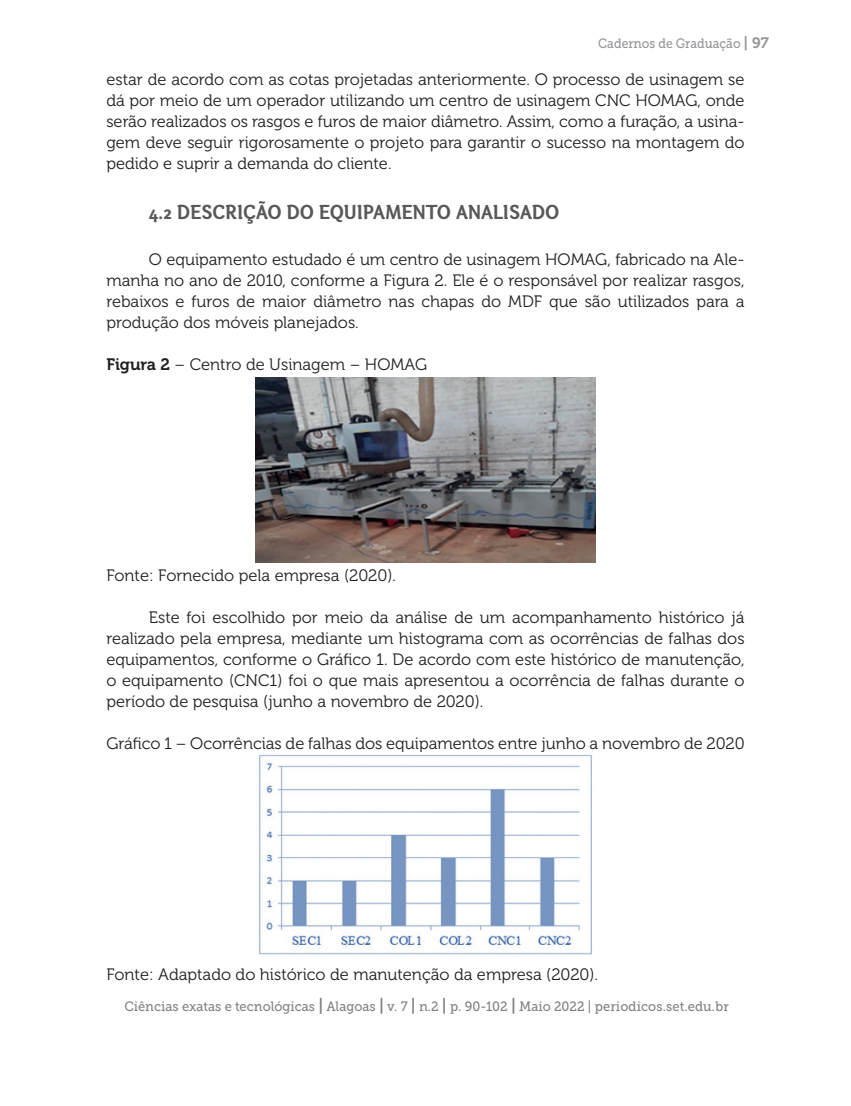
<style>
.page{position:relative;width:851px;height:1106px;background:#fff}
.page>*{position:absolute;margin:0;border:0;box-sizing:border-box;transform-origin:0 0}
.t1{font:21px "Otari Bold Limited";color:#57585a}
.t2{font:16.5px/21px "Museo 300";color:#231f20;text-align:justify}
.t3{font:13.5px "Museo Slab 500";color:#808285;scale:.95 1}
.t4{font:13.5px "Museo Slab 500";color:#939598;scale:.9 1}
.s1{font-family:"Museo 700";font-size:15px}
.s2{font-family:"Museo 700"}
.s3{font-family:"Museo 700";font-size:16.5px}
</style>
<div class="page">
<img style="left:255px;top:378px;width:340px;height:184px">
<img style="left:259px;top:754px;width:333px;height:201px">
<p class="t4" style="left:598px;top:36px;width:191px">Cadernos de Graduação <span class="s1">| 97</span></p>
<p class="t2" style="left:106px;top:69px;width:639px">estar de acordo com as cotas projetadas anteriormente. O processo de usinagem se dá por meio de um operador utilizando um centro de usinagem CNC HOMAG, onde serão realizados os rasgos e furos de maior diâmetro. Assim, como a furação, a usina&shy;gem deve seguir rigorosamente o projeto para garantir o sucesso na montagem do pedido e suprir a demanda do cliente.</p>
<p class="t1" style="left:149px;top:199px;width:412px">4.2 DESCRIÇÃO DO EQUIPAMENTO ANALISADO</p>
<p class="t2" style="left:106px;top:249px;width:639px;text-indent:43px">O equipamento estudado é um centro de usinagem HOMAG, fabricado na Ale&shy;manha no ano de 2010, conforme a Figura 2. Ele é o responsável por realizar rasgos, rebaixos e furos de maior diâmetro nas chapas do MDF que são utilizados para a produção dos móveis planejados.</p>
<p class="t2" style="left:106px;top:354px;width:322px"><span class="s2">Figura 2</span> – Centro de Usinagem – HOMAG</p>
<p class="t2" style="left:106px;top:564px;width:291px">Fonte: Fornecido pela empresa (2020).</p>
<p class="t2" style="left:106px;top:606px;width:639px;text-indent:43px">Este foi escolhido por meio da análise de um acompanhamento histórico já realizado pela empresa, mediante um histograma com as ocorrências de falhas dos equipamentos, conforme o Gráfico 1. De acordo com este histórico de manutenção, o equipamento (CNC1) foi o que mais apresentou a ocorrência de falhas durante o período de pesquisa (junho a novembro de 2020).</p>
<p class="t2" style="left:106px;top:732px;width:639px">Gráfico 1 – Ocorrências de falhas dos equipamentos entre junho a novembro de 2020</p>
<p class="t2" style="left:106px;top:963px;width:493px">Fonte: Adaptado do histórico de manutenção da empresa (2020).</p>
<p class="t3" style="left:124px;top:999px;width:637px">Ciências exatas e tecnológicas <span class="s3">|</span> Alagoas <span class="s3">|</span> v. 7 <span class="s3">|</span> n.2 <span class="s3">|</span> p. 90-102 <span class="s3">|</span> Maio 2022 | periodicos.set.edu.br</p>
</div>
